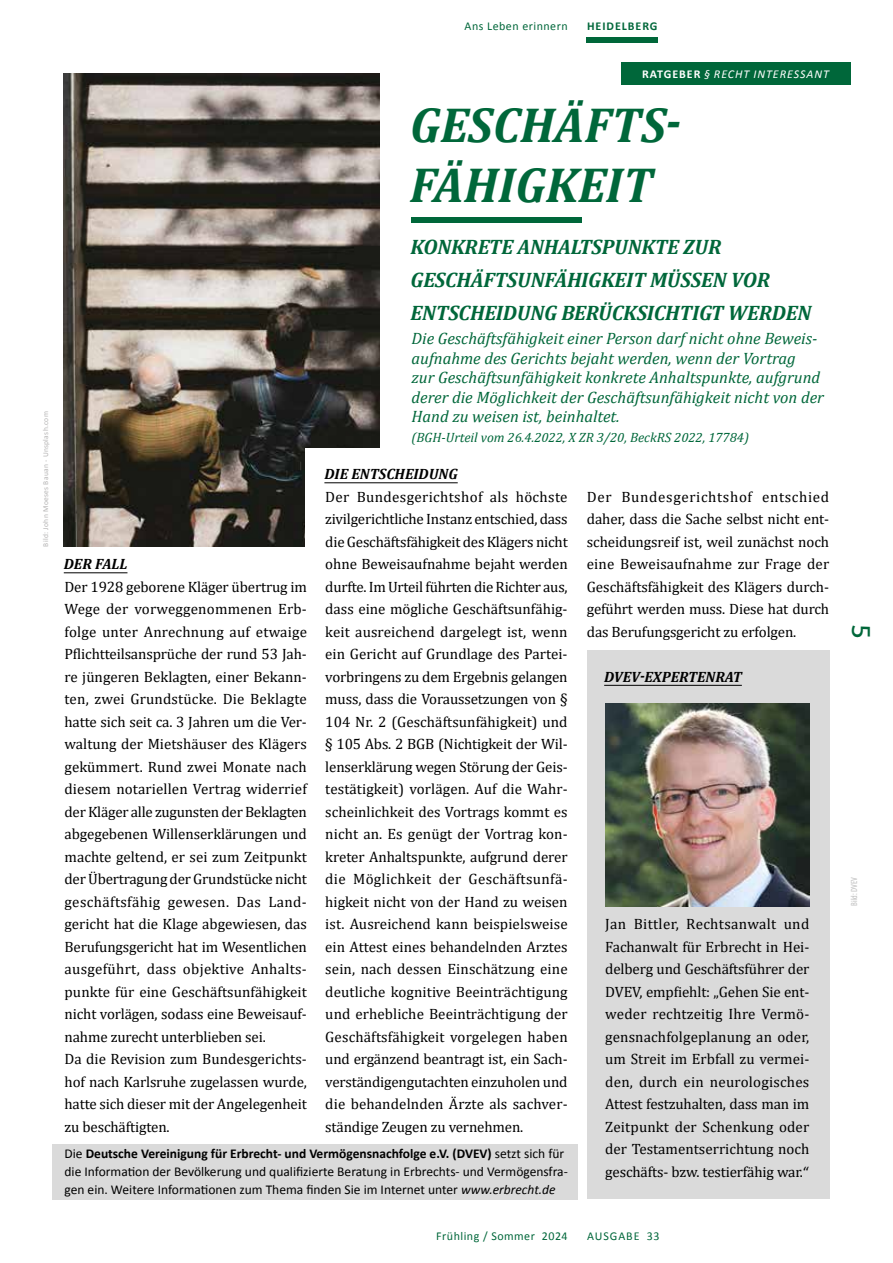
<style>
.page{position:relative;width:893px;height:1263px;background:#fff}
.page>*{position:absolute;margin:0;border:0;box-sizing:border-box;transform-origin:0 0}
.t1{font:italic 700 49.5px/60px "Cambria";color:#00673a}
.t2{font:25.5px "Bitter";color:#00673a}
.t3{font:italic 700 21px/33px "Cambria";letter-spacing:-.01em;color:#00673a}
.t4{font:italic 16.5px/19.5px "Cambria";color:#00673a}
.t5{font:15px/22.5px "Cambria";letter-spacing:-.005em;color:#000;text-align:justify}
.t6{font:italic 700 15px "Cambria";color:#000}
.t7{font:13.5px/18px "Calibri";color:#000}
.t8{font:italic 13.5px "Cambria";color:#00673a}
.t9{font:12px "Calibri";letter-spacing:.04em;color:#00673a}
.t10{font:italic 12px "Calibri";letter-spacing:.08em;color:#fff}
.t11{font:700 12px "Calibri";letter-spacing:.08em;color:#00673a}
.t12{font:12px "Calibri";letter-spacing:.08em;color:#00673a}
.t13{font:condensed 9px "Myriad Pro";color:#bebebe}
.t14{font:7.5px "Calibri";letter-spacing:.04em;color:#b3b2b2}
.s1{font-weight:700;font-style:normal}
.s2{font-weight:700}
.s3{font-style:italic}
.s4{font-family:"Calibri"}
</style>
<div class="page">
<div style="left:587px;top:37px;width:71px;height:6px;background:#00673a"></div>
<img style="left:64px;top:73px;width:315px;height:473px">
<div style="left:52px;top:1144px;width:525px;height:55px;background:#dadada"></div>
<hr style="left:64px;top:572px;width:63px;height:1px;background:#000">
<div style="left:621px;top:63px;width:229px;height:22px;background:#00673a"></div>
<div style="left:412px;top:217px;width:170px;height:6px;background:#00673a"></div>
<div style="left:587px;top:651px;width:242px;height:548px;background:#dadada"></div>
<img style="left:605px;top:703px;width:204px;height:203px">
<hr style="left:604px;top:685px;width:138px;height:1px;background:#000">
<div style="left:305px;top:448px;width:96px;height:113px;background:#fff"></div>
<hr style="left:324px;top:482px;width:134px;height:1px;background:#000">
<p class="t9" style="left:465px;top:18px;width:105px">Ans Leben erinnern</p>
<p class="t11" style="left:587px;top:18px;width:72px">HEIDELBERG</p>
<p class="t10" style="left:642px;top:66px;width:188px"><span class="s1">RATGEBER</span> § RECHT INTERESSANT</p>
<h1 class="t1" style="left:410px;top:93px;width:272px">GESCHÄFTS-<br>FÄHIGKEIT</h1>
<p class="t14" style="left:40px;top:546px;width:137px;rotate:-90deg">Bild: John Moeses Bauan - Unsplash.com</p>
<h3 class="t3" style="left:411px;top:230px;width:402px">KONKRETE ANHALTSPUNKTE ZUR<br>GESCHÄFTSUNFÄHIGKEIT MÜSSEN VOR<br>ENTSCHEIDUNG BERÜCKSICHTIGT WERDEN</h3>
<p class="t4" style="left:412px;top:328px;width:414px">Die Geschäftsfähigkeit einer Person darf nicht ohne Beweis&shy;aufnahme des Gerichts bejaht werden, wenn der Vortrag<br>zur Geschäftsunfähigkeit konkrete Anhaltspunkte, aufgrund derer die Möglichkeit der Geschäftsunfähigkeit nicht von der Hand zu weisen ist, beinhaltet.</p>
<p class="t8" style="left:412px;top:427px;width:339px">(BGH-Urteil vom 26.4.2022, X ZR 3/20, BeckRS 2022, 17784)</p>
<p class="t6" style="left:64px;top:553px;width:65px">DER FALL</p>
<p class="t5" style="left:65px;top:575px;width:244px;text-align:left">Der 1928 geborene Kläger übertrug im Wege der vorweggenommenen Erb&shy;folge unter Anrechnung auf etwaige Pflichtteilsansprüche der rund 53 Jah&shy;re jüngeren Beklagten, einer Bekann&shy;ten, zwei Grundstücke. Die Beklagte hatte sich seit ca. 3 Jahren um die Ver&shy;waltung der Mietshäuser des Klägers gekümmert. Rund zwei Monate nach diesem notariellen Vertrag widerrief der Kläger alle zugunsten der Beklagten abgegebenen Willenserklärungen und machte geltend, er sei zum Zeitpunkt der Übertragung der Grundstücke nicht geschäftsfähig gewesen. Das Land&shy;gericht hat die Klage abgewiesen, das Berufungsgericht hat im Wesentlichen ausgeführt, dass objektive Anhalts&shy;punkte für eine Geschäftsunfähigkeit nicht vorlägen, sodass eine Beweisauf&shy;nahme zurecht unterblieben sei.<br>Da die Revision zum Bundesgerichts&shy;hof nach Karlsruhe zugelassen wurde, hatte sich dieser mit der Angelegenheit zu beschäftigten.</p>
<p class="t6" style="left:324px;top:463px;width:135px">DIE ENTSCHEIDUNG</p>
<p class="t5" style="left:325px;top:485px;width:244px">Der Bundesgerichtshof als höchste zivilgerichtliche Instanz entschied, dass die Geschäftsfähigkeit des Klägers nicht ohne Beweisaufnahme bejaht werden durfte. Im Urteil führten die Richter aus, dass eine mögliche Geschäftsunfähig&shy;keit ausreichend dargelegt ist, wenn ein Gericht auf Grundlage des Partei&shy;vorbringens zu dem Ergebnis gelangen muss, dass die Voraussetzungen von § 104 Nr. 2 (Geschäftsunfähigkeit) und § 105 Abs. 2 BGB (Nichtigkeit der Wil&shy;lenserklärung wegen Störung der Geis&shy;testätigkeit) vorlägen. Auf die Wahr&shy;scheinlichkeit des Vortrags kommt es nicht an. Es genügt der Vortrag kon&shy;kreter Anhaltspunkte, aufgrund derer die Möglichkeit der Geschäftsunfä&shy;higkeit nicht von der Hand zu weisen ist. Ausreichend kann beispielsweise ein Attest eines behandelnden Arztes sein, nach dessen Einschätzung eine deutliche kognitive Beeinträchtigung und erhebliche Beeinträchtigung der Geschäftsfähigkeit vorgelegen haben und ergänzend beantragt ist, ein Sach&shy;verständigengutachten einzuholen und die behandelnden Ärzte als sachver&shy;ständige Zeugen zu vernehmen.</p>
<p class="t7" style="left:65px;top:1144px;width:505px">Die <span class="s2">Deutsche Vereinigung für Erbrecht- und Vermögensnachfolge e.V. (DVEV)</span> setzt sich für die Information der Bevölkerung und qualifizierte Beratung in Erbrechts- und Vermögensfra&shy;gen ein. Weitere Informationen zum Thema finden Sie im Internet unter <span class="s3">www.erbrecht.de</span></p>
<p class="t5" style="left:587px;top:485px;width:244px">Der Bundesgerichtshof entschied daher, dass die Sache selbst nicht ent&shy;scheidungsreif ist, weil zunächst noch eine Beweisaufnahme zur Frage der Geschäftsfähigkeit des Klägers durch&shy;geführt werden muss. Diese hat durch das Berufungsgericht zu erfolgen.</p>
<p class="t6" style="left:604px;top:666px;width:139px">DVEV-EXPERTENRAT</p>
<p class="t5" style="left:605px;top:913px;width:206px">Jan Bittler, Rechtsanwalt und Fachanwalt für Erbrecht in Hei&shy;delberg und Geschäftsführer der DVEV, empfiehlt: „Gehen Sie ent&shy;weder rechtzeitig Ihre Vermö&shy;gensnachfolgeplanung an oder, um Streit im Erbfall zu vermei&shy;den, durch ein neurologisches Attest festzuhalten, dass man im Zeitpunkt der Schenkung oder der Testamentserrichtung noch geschäfts- bzw. testierfähig war.<span class="s4">“</span></p>
<p class="t9" style="left:436px;top:1228px;width:133px">Frühling / Sommer 2024</p>
<p class="t12" style="left:587px;top:1228px;width:74px">AUSGABE 33</p>
<h2 class="t2" style="left:877px;top:625px;width:15px;rotate:90deg">5</h2>
<p class="t13" style="left:849px;top:906px;width:30px;rotate:-90deg">Bild: DVEV</p>
</div>
